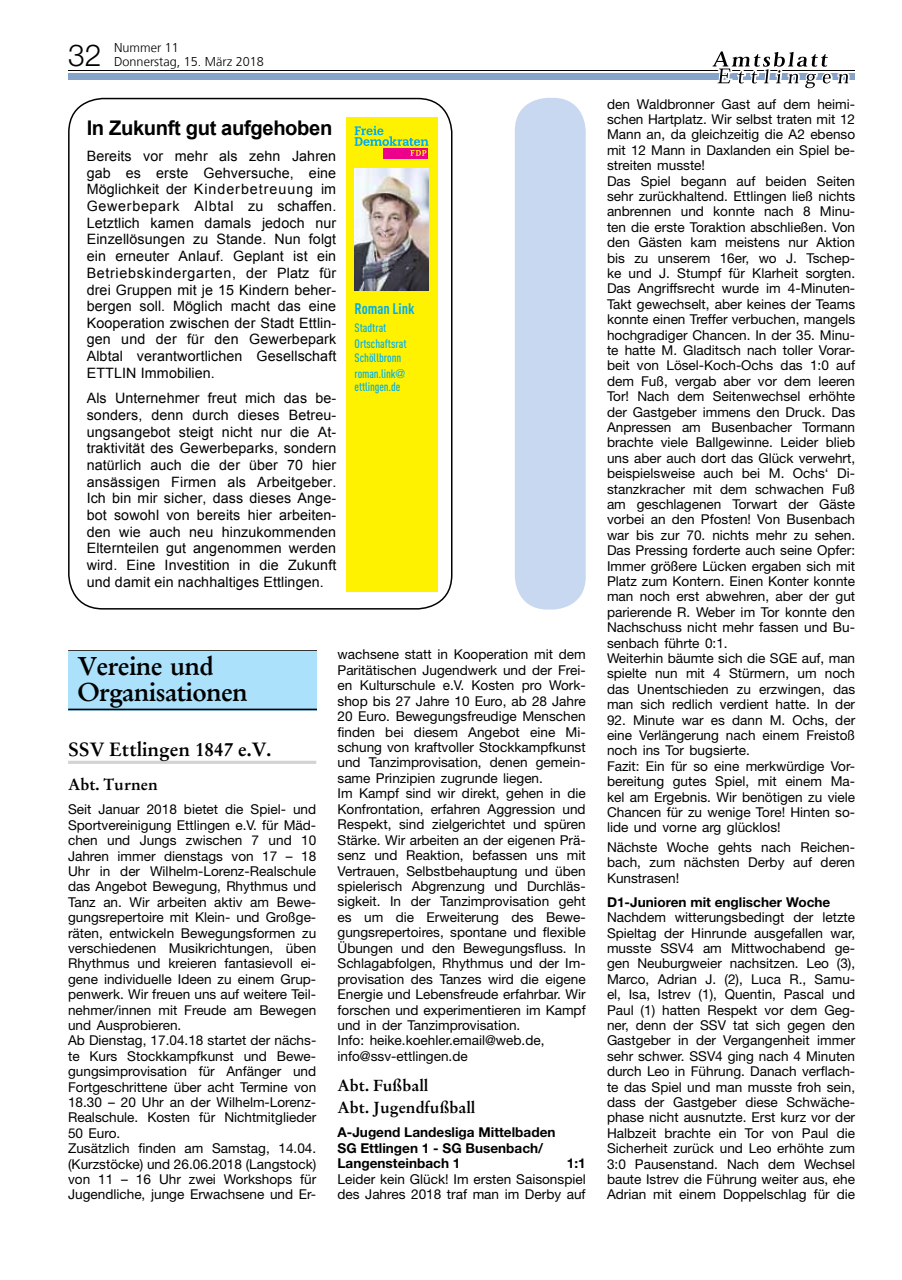
<style>
.page{position:relative;width:902px;height:1280px;background:#fff}
.page>*{position:absolute;margin:0;border:0;box-sizing:border-box;transform-origin:0 0}
.t1{font:300 30.3px "Helvetica Neue";color:#000}
.t2{font:700 25.65px/25.5px "Garamond Stempel BQ";color:#000}
.t3{font:700 20.25px "Arial";letter-spacing:-.02em;color:#000}
.t4{font:700 19.2px "Stempel Garamond";color:#000}
.t5{font:700 16.05px/22px "Stempel Garamond";color:#000}
.t6{font:700 15.15px "DIN Cond";color:#00aeef}
.t7{font:14.25px/16.6px "Arial";letter-spacing:.01em;color:#000;text-align:justify}
.t8{font:13.65px/15.5px "Helvetica Neue";color:#000}
.t9{font:700 13.65px/15.5px "Helvetica Neue";color:#000}
.t10{font:300 12.75px/14.7px "Frutiger";color:#000}
.t11{font:500 12.15px/15.9px "DIN Cond";color:#00aeef}
.s1{font-family:"Helvetica";font-weight:300}
</style>
<div class="page">
<hr style="left:68px;top:70px;width:786px;height:1px;background:#000">
<div style="left:68px;top:73px;width:786px;height:6px;background:#86a3c9"></div>
<svg style="left:712px;top:51px;width:140px;height:38px"></svg>
<hr style="left:68px;top:761px;width:248px;height:3px;background:#d1d3d4">
<hr style="left:68px;top:650px;width:248px;height:1px;background:#000">
<div style="left:68px;top:651px;width:248px;height:59px;background:#abe1fa"></div>
<hr style="left:68px;top:709px;width:248px;height:1px;background:#000">
<div style="left:68px;top:98px;width:384px;height:512px;border:2px solid #000;border-radius:34px"></div>
<div style="left:514px;top:98px;width:71px;height:512px;background:#c7d8f0;border-radius:33px"></div>
<div style="left:346px;top:117px;width:91px;height:474px;background:#fff200"></div>
<img style="left:354px;top:169px;width:74px;height:122px">
<div style="left:383px;top:148px;width:45px;height:10px;background:#ec008c"></div>
<svg style="left:354px;top:126px;width:74px;height:30px"></svg>
<h1 class="t1" style="left:68px;top:37px;width:35px">32</h1>
<p class="t10" style="left:114px;top:40px;width:151px">Nummer 11<br>Donnerstag, 15. März 2018</p>
<h3 class="t3" style="left:87px;top:114px;width:247px">In Zukunft gut aufgehoben</h3>
<p class="t7" style="left:87px;top:148px;width:251px">Bereits vor mehr als zehn Jahren gab es erste Gehversuche, eine Möglichkeit der Kinderbetreuung im Gewerbepark Albtal zu schaffen.<br>Letztlich kamen damals jedoch nur Einzellösungen zu Stande. Nun folgt ein erneuter Anlauf. Geplant ist ein Betriebskindergarten, der Platz für drei Gruppen mit je 15 Kindern beher&shy;bergen soll. Möglich macht das eine Kooperation zwischen der Stadt Ettlin&shy;gen und der für den Gewerbepark Albtal verantwortlichen Gesellschaft ETTLIN Immobilien.</p>
<p class="t7" style="left:87px;top:390px;width:251px">Als Unternehmer freut mich das be&shy;sonders, denn durch dieses Betreu&shy;ungsangebot steigt nicht nur die At&shy;traktivität des Gewerbeparks, sondern natürlich auch die der über 70 hier ansässigen Firmen als Arbeitgeber.<br>Ich bin mir sicher, dass dieses Ange&shy;bot sowohl von bereits hier arbeiten&shy;den wie auch neu hinzukommenden Elternteilen gut angenommen werden wird. Eine Investition in die Zukunft und damit ein nachhaltiges Ettlingen.</p>
<p class="t6" style="left:354px;top:299px;width:61px">Roman Link</p>
<p class="t11" style="left:354px;top:320px;width:53px">Stadtrat<br>Ortschaftsrat</p>
<p class="t11" style="left:354px;top:349px;width:52px">Schöllbronn roman.link<span class="s1">@</span></p>
<p class="t11" style="left:354px;top:379px;width:47px">ettlingen.de</p>
<h2 class="t2" style="left:78px;top:654px;width:171px">Vereine und<br>Organisationen</h2>
<h3 class="t4" style="left:68px;top:737px;width:205px">SSV Ettlingen 1847 e.V.</h3>
<p class="t5" style="left:68px;top:774px;width:91px">Abt. Turnen</p>
<p class="t8" style="left:68px;top:801px;width:250px">Seit Januar 2018 bietet die Spiel- und Sportvereinigung Ettlingen e.V. für Mäd&shy;chen und Jungs zwischen 7 und 10<br>Jahren immer dienstags von 17 – 18<br>Uhr in der Wilhelm-Lorenz-Realschule das Angebot Bewegung, Rhythmus und Tanz an. Wir arbeiten aktiv am Bewe&shy;gungsrepertoire mit Klein- und Großge&shy;räten, entwickeln Bewegungsformen zu verschiedenen Musikrichtungen, üben Rhythmus und kreieren fantasievoll ei&shy;gene individuelle Ideen zu einem Grup&shy;penwerk. Wir freuen uns auf weitere Teil&shy;nehmer/innen mit Freude am Bewegen und Ausprobieren.<br>Ab Dienstag, 17.04.18 startet der nächs&shy;te Kurs Stockkampfkunst und Bewe&shy;gungsimprovisation für Anfänger und Fortgeschrittene über acht Termine von 18.30 – 20 Uhr an der Wilhelm-Lorenz-Realschule. Kosten für Nichtmitglieder 50 Euro.<br>Zusätzlich finden am Samstag, 14.04. (Kurzstöcke) und 26.06.2018 (Langstock) von 11 – 16 Uhr zwei Workshops für Jugendliche, junge Erwachsene und Er-</p>
<p class="t8" style="left:337px;top:647px;width:250px">wachsene statt in Kooperation mit dem Paritätischen Jugendwerk und der Frei&shy;en Kulturschule e.V. Kosten pro Work&shy;shop bis 27 Jahre 10 Euro, ab 28 Jahre 20 Euro. Bewegungsfreudige Menschen finden bei diesem Angebot eine Mi&shy;schung von kraftvoller Stockkampfkunst und Tanzimprovisation, denen gemein&shy;same Prinzipien zugrunde liegen.<br>Im Kampf sind wir direkt, gehen in die Konfrontation, erfahren Aggression und Respekt, sind zielgerichtet und spüren Stärke. Wir arbeiten an der eigenen Prä&shy;senz und Reaktion, befassen uns mit Vertrauen, Selbstbehauptung und üben spielerisch Abgrenzung und Durchläs&shy;sigkeit. In der Tanzimprovisation geht es um die Erweiterung des Bewe&shy;gungsrepertoires, spontane und flexible Übungen und den Bewegungsfluss. In Schlagabfolgen, Rhythmus und der Im&shy;provisation des Tanzes wird die eigene Energie und Lebensfreude erfahrbar. Wir forschen und experimentieren im Kampf und in der Tanzimprovisation.<br>Info: heike.koehler.email@web.de, info@ssv-ettlingen.de</p>
<p class="t5" style="left:337px;top:1075px;width:139px">Abt. Fußball<br>Abt. Jugendfußball</p>
<p class="t9" style="left:337px;top:1124px;width:219px">A-Jugend Landesliga Mittelbaden<br>SG Ettlingen 1 - SG Busenbach/<br>Langensteinbach 1</p>
<p class="t9" style="left:566px;top:1155px;width:20px">1:1</p>
<p class="t8" style="left:337px;top:1171px;width:250px">Leider kein Glück! Im ersten Saisonspiel des Jahres 2018 traf man im Derby auf</p>
<p class="t8" style="left:607px;top:96px;width:250px">den Waldbronner Gast auf dem heimi&shy;schen Hartplatz. Wir selbst traten mit 12<br>Mann an, da gleichzeitig die A2 ebenso mit 12 Mann in Daxlanden ein Spiel be&shy;streiten musste!<br>Das Spiel begann auf beiden Seiten sehr zurückhaltend. Ettlingen ließ nichts anbrennen und konnte nach 8 Minu&shy;ten die erste Toraktion abschließen. Von den Gästen kam meistens nur Aktion bis zu unserem 16er, wo J. Tschep&shy;ke und J. Stumpf für Klarheit sorgten.<br>Das Angriffsrecht wurde im 4-Minuten-Takt gewechselt, aber keines der Teams konnte einen Treffer verbuchen, mangels hochgradiger Chancen. In der 35. Minu&shy;te hatte M. Gladitsch nach toller Vorar&shy;beit von Lösel-Koch-Ochs das 1:0 auf dem Fuß, vergab aber vor dem leeren Tor! Nach dem Seitenwechsel erhöhte der Gastgeber immens den Druck. Das Anpressen am Busenbacher Tormann brachte viele Ballgewinne. Leider blieb uns aber auch dort das Glück verwehrt, beispielsweise auch bei M. Ochs‘ Di&shy;stanzkracher mit dem schwachen Fuß am geschlagenen Torwart der Gäste vorbei an den Pfosten! Von Busenbach war bis zur 70. nichts mehr zu sehen.<br>Das Pressing forderte auch seine Opfer:<br>Immer größere Lücken ergaben sich mit Platz zum Kontern. Einen Konter konnte man noch erst abwehren, aber der gut parierende R. Weber im Tor konnte den Nachschuss nicht mehr fassen und Bu&shy;senbach führte 0:1.<br>Weiterhin bäumte sich die SGE auf, man spielte nun mit 4 Stürmern, um noch das Unentschieden zu erzwingen, das man sich redlich verdient hatte. In der</p>
<p class="t8" style="left:607px;top:712px;width:250px">92. Minute war es dann M. Ochs, der eine Verlängerung nach einem Freistoß noch ins Tor bugsierte.<br>Fazit: Ein für so eine merkwürdige Vor&shy;bereitung gutes Spiel, mit einem Ma&shy;kel am Ergebnis. Wir benötigen zu viele Chancen für zu wenige Tore! Hinten so&shy;lide und vorne arg glücklos!</p>
<p class="t8" style="left:607px;top:839px;width:250px;text-align:justify">Nächste Woche gehts nach Reichen&shy;bach, zum nächsten Derby auf deren Kunstrasen!</p>
<p class="t9" style="left:607px;top:894px;width:225px">D1-Junioren mit englischer Woche</p>
<p class="t8" style="left:607px;top:909px;width:250px;text-align:justify">Nachdem witterungsbedingt der letzte Spieltag der Hinrunde ausgefallen war, musste SSV4 am Mittwochabend ge&shy;gen Neuburgweier nachsitzen. Leo (3), Marco, Adrian J. (2), Luca R., Samu&shy;el, Isa, Istrev (1), Quentin, Pascal und Paul (1) hatten Respekt vor dem Geg&shy;ner, denn der SSV tat sich gegen den Gastgeber in der Vergangenheit immer sehr schwer. SSV4 ging nach 4 Minuten durch Leo in Führung. Danach verflach&shy;te das Spiel und man musste froh sein, dass der Gastgeber diese Schwäche&shy;phase nicht ausnutzte. Erst kurz vor der Halbzeit brachte ein Tor von Paul die Sicherheit zurück und Leo erhöhte zum 3:0 Pausenstand. Nach dem Wechsel baute Istrev die Führung weiter aus, ehe Adrian mit einem Doppelschlag für die</p>
</div>
